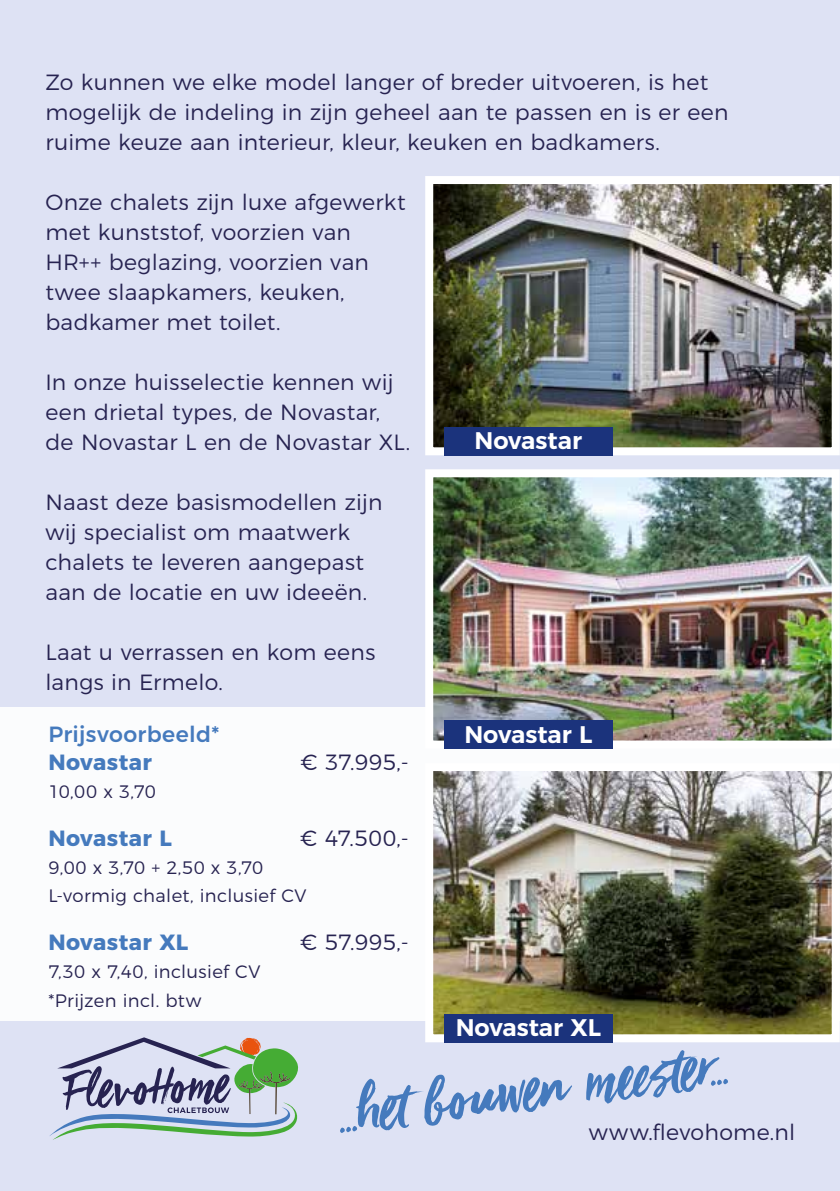
<style>
.page{position:relative;width:840px;height:1191px;background:#fff}
.page>*{position:absolute;margin:0;border:0;box-sizing:border-box;transform-origin:0 0}
.t1{font:67.4px "Viva Beautiful Pro";color:#457abd}
.t2{font:600 24px "Montserrat";color:#fff}
.t3{font:300 22px/30px "Montserrat";letter-spacing:.01em;color:#272351}
.t4{font:700 22px "Montserrat";letter-spacing:.02em;color:#457abd}
.t5{font:500 22px "Montserrat";letter-spacing:.015em;color:#457abd}
.t6{font:300 18px/28px "Montserrat";letter-spacing:.02em;color:#272351}
</style>
<div class="page">
<div style="left:0;top:0;width:839px;height:1191px;background:#dee2f4"></div>
<div style="left:0;top:707px;width:839px;height:313px;background:#fff"></div>
<svg style="left:49px;top:1037px;width:249px;height:103px"></svg>
<img style="left:434px;top:478px;width:396px;height:261px">
<div style="left:425px;top:469px;width:414px;height:279px;border:8px solid #fff"></div>
<div style="left:444px;top:720px;width:168px;height:28px;background:#1b337c"></div>
<img style="left:434px;top:772px;width:396px;height:261px">
<div style="left:425px;top:763px;width:414px;height:279px;border:8px solid #fff"></div>
<div style="left:444px;top:1014px;width:168px;height:28px;background:#1b337c"></div>
<img style="left:434px;top:185px;width:396px;height:261px">
<div style="left:425px;top:176px;width:414px;height:279px;border:8px solid #fff"></div>
<div style="left:444px;top:427px;width:168px;height:28px;background:#1b337c"></div>
<p class="t3" style="left:45px;top:65px;width:684px">Zo kunnen we elke model langer of breder uitvoeren, is het mogelijk de indeling in zijn geheel aan te passen en is er een ruime keuze aan interieur, kleur, keuken en badkamers.</p>
<p class="t3" style="left:45px;top:185px;width:361px">Onze chalets zijn luxe afgewerkt met kunststof, voorzien van<br>HR++ beglazing, voorzien van twee slaapkamers, keuken, badkamer met toilet.</p>
<p class="t3" style="left:45px;top:365px;width:366px">In onze huisselectie kennen wij een drietal types, de Novastar, de Novastar L en de Novastar XL.</p>
<p class="t3" style="left:45px;top:485px;width:338px">Naast deze basismodellen zijn wij specialist om maatwerk chalets te leveren aangepast aan de locatie en uw ideeën.</p>
<p class="t3" style="left:45px;top:635px;width:331px">Laat u verrassen en kom eens langs in Ermelo.</p>
<p class="t5" style="left:48px;top:717px;width:172px">Prijsvoorbeeld*</p>
<p class="t4" style="left:48px;top:744px;width:105px">Novastar</p>
<p class="t3" style="left:300px;top:745px;width:110px">€ 37.995,-</p>
<p class="t6" style="left:48px;top:776px;width:109px">10,00 x 3,70</p>
<p class="t4" style="left:48px;top:820px;width:125px">Novastar L</p>
<p class="t3" style="left:300px;top:821px;width:110px">€ 47.500,-</p>
<p class="t6" style="left:48px;top:852px;width:259px">9,00 x 3,70 + 2,50 x 3,70<br>L-vormig chalet, inclusief CV</p>
<p class="t4" style="left:48px;top:924px;width:141px">Novastar XL</p>
<p class="t3" style="left:299px;top:925px;width:110px">€ 57.995,-</p>
<p class="t6" style="left:48px;top:956px;width:213px">7,30 x 7,40, inclusief CV *Prijzen incl. btw</p>
<p class="t2" style="left:474px;top:421px;width:109px">Novastar</p>
<p class="t2" style="left:464px;top:714px;width:129px">Novastar L</p>
<p class="t2" style="left:455px;top:1008px;width:147px">Novastar XL</p>
<h1 class="t1" style="left:331px;top:1068px;width:395px;rotate:-7deg">...het bouwen mee ster...</h1>
<p class="t3" style="left:588px;top:1115px;width:208px">www.flevohome.nl</p>
</div>
